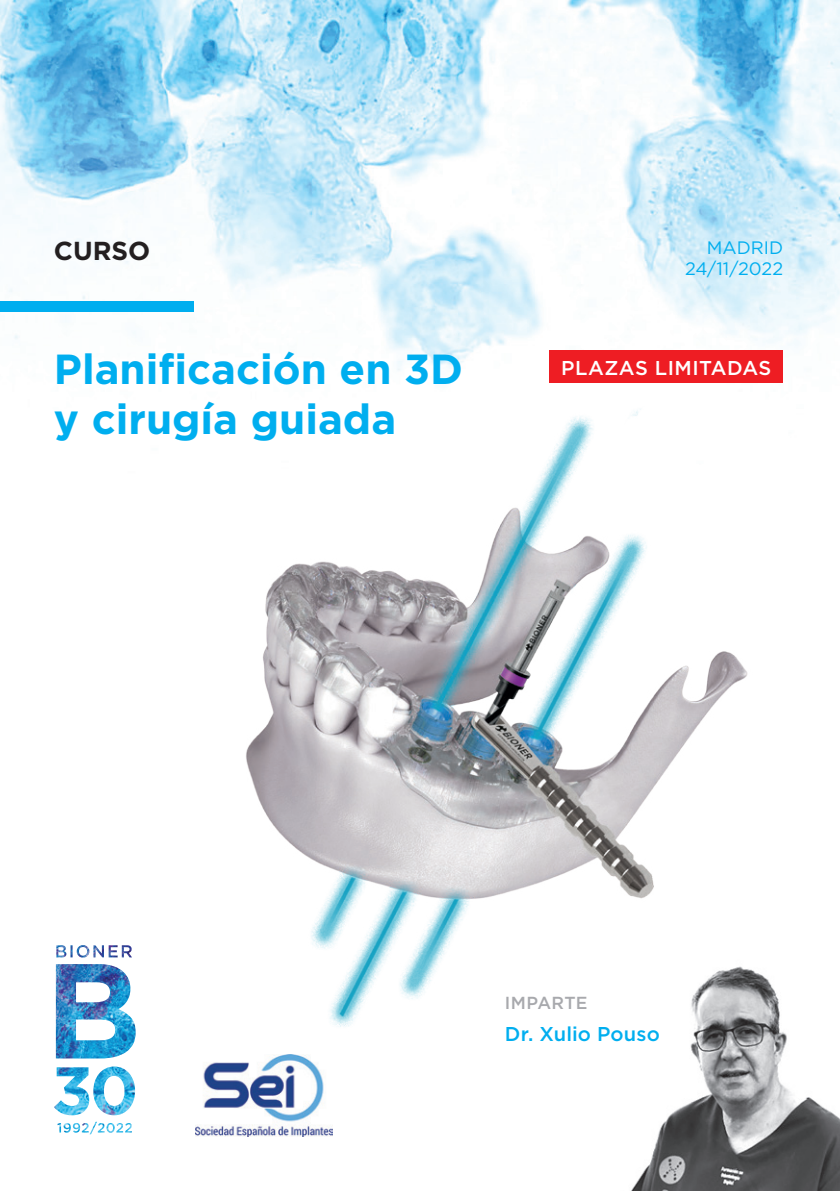
<style>
.page{position:relative;width:840px;height:1191px;background:#fff}
.page>*{position:absolute;margin:0;border:0;box-sizing:border-box;transform-origin:0 0}
.t1{font:700 42px/50.4px "Gotham";color:#00aeef}
.t2{font:700 26px "Gotham";color:#231f20}
.t3{font:500 20px "Gotham";letter-spacing:.025em;color:#fff}
.t4{font:500 20px "Gotham";letter-spacing:.005em;color:#00aeef}
.t5{font:18px/21.6px "Gotham";color:#00aeef;text-align:right}
.t6{font:500 17.4px "Gotham";letter-spacing:.015em;color:#a8a9ad}
</style>
<div class="page">
<img style="left:0;top:0;width:839px;height:350px">
<img style="left:246px;top:350px;width:537px;height:677px">
<div style="left:0;top:301px;width:194px;height:11px;background:#00aeef"></div>
<div style="left:549px;top:350px;width:233px;height:33px;background:#ee1d23"></div>
<img style="left:196px;top:1054px;width:136px;height:82px">
<img style="left:605px;top:952px;width:234px;height:239px">
<svg style="left:54px;top:965px;width:81px;height:169px"></svg>
<img style="left:56px;top:945px;width:79px;height:113px">
<p class="t2" style="left:54px;top:234px;width:98px">CURSO</p>
<p class="t5" style="left:684px;top:236px;width:100px">MADRID<br>24/11/2022</p>
<p class="t1" style="left:54px;top:343px;width:410px">Planificación en 3D y cirugía guiada</p>
<p class="t3" style="left:561px;top:354px;width:211px">PLAZAS LIMITADAS</p>
<p class="t6" style="left:504px;top:991px;width:84px">IMPARTE</p>
<p class="t4" style="left:504px;top:1021px;width:156px">Dr. Xulio Pouso</p>
</div>
